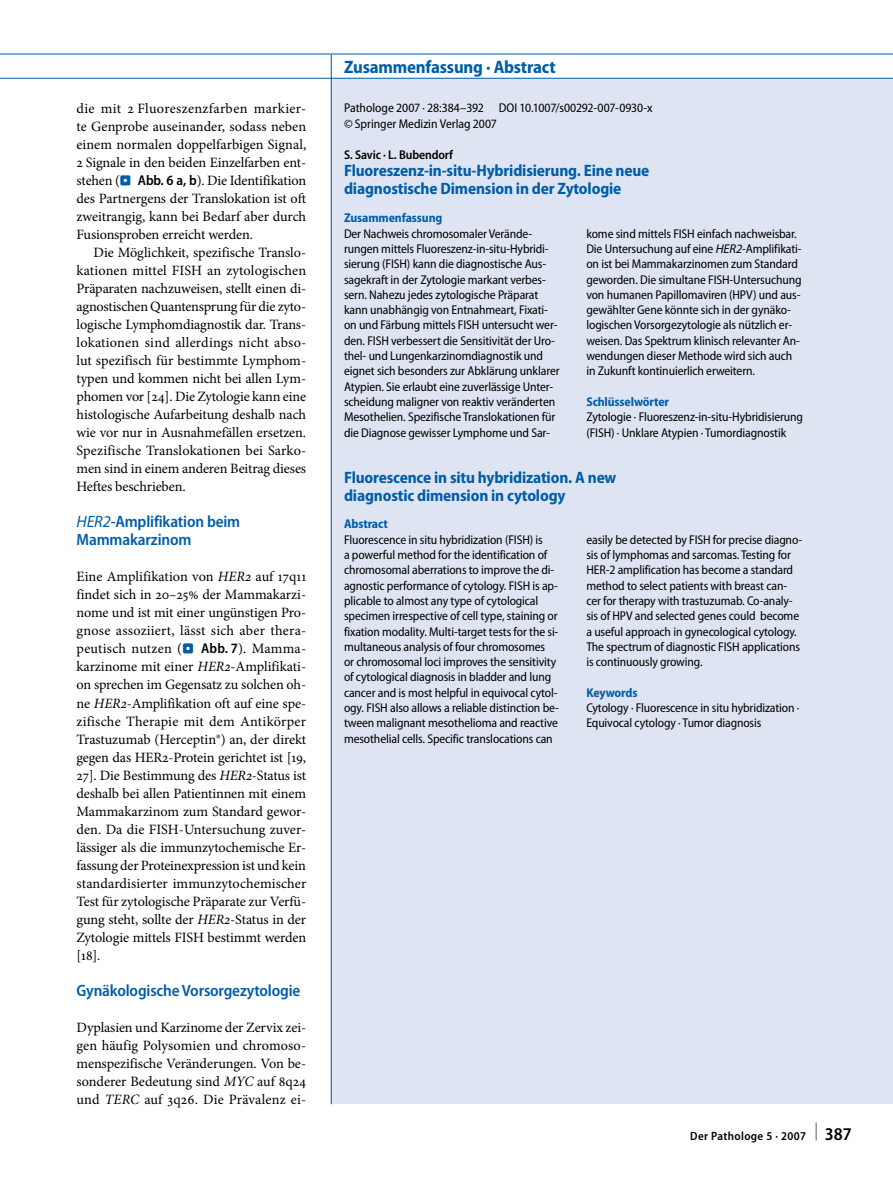
<style>
.page{position:relative;width:893px;height:1178px;background:#fff}
.page>*{position:absolute;margin:0;border:0;box-sizing:border-box;transform-origin:0 0}
._001_rubrik{font:700 semi-condensed 18px "Myriad Pro";letter-spacing:-.01em;color:#005da8}
._103_abstract_u1{font:700 semi-condensed 16.5px/18px "Myriad Pro";letter-spacing:-.01em;color:#005da8}
._013_u2{font:600 semi-condensed 16.5px/18px "Myriad Pro";letter-spacing:-.01em;color:#005da8}
._103_abstract_u1_eng{font:700 semi-condensed 16.5px/18px "Myriad Pro";letter-spacing:-.01em;color:#005da8}
._010_fliesstext_ohne{font:14.25px/18px "Minion Pro";letter-spacing:-.005em;color:#000;text-align:justify}
._010_fliesstext_mit{font:14.25px/18px "Minion Pro";letter-spacing:-.01em;color:#000;text-align:justify}
._104_abstract_text_o{font:semi-condensed 12.75px/15.3px "Myriad Pro";letter-spacing:-.01em;color:#000}
._002_quelle_doi{font:semi-condensed 12.75px "Myriad Pro";letter-spacing:-.005em;color:#000}
._105_abstract_u2{font:700 semi-condensed 12.75px "Myriad Pro";letter-spacing:-.01em;color:#005da8}
._102_abstract_autore{font:600 semi-condensed 12.75px "Myriad Pro";letter-spacing:-.01em;color:#000}
._105_abstract_u2_eng{font:700 semi-condensed 12.75px "Myriad Pro";letter-spacing:-.015em;color:#005da8}
.t1{font:600 semi-condensed 12px "Myriad Pro";letter-spacing:.03em;color:#000}
.s1{font-family:"S Buttons";font-size:13.5px;color:#005da8}
.s2{font-family:"Myriad Pro";font-weight:600;font-stretch:semi-condensed}
.s3{font-weight:400;font-style:italic;font-stretch:normal}
.s4{font-style:italic}
.s5{font-style:italic;font-stretch:normal}
.s6{font-size:18px}
</style>
<div class="page">
<div style="left:331px;top:78px;width:562px;height:1026px;background:#dfe4f2"></div>
<hr style="left:331px;top:55px;width:1px;height:1049px;background:#005da8">
<hr style="left:0;top:54px;width:893px;height:1px;background:#005da8">
<hr style="left:0;top:78px;width:893px;height:1px;background:#005da8">
<p class="_010_fliesstext_mit" style="left:77px;top:100px;width:231px">die mit 2 Fluoreszenzfarben markier&shy;te Genprobe auseinander, sodass neben einem normalen doppelfarbigen Signal, 2 Signale in den beiden Einzelfarben ent&shy;stehen (<span class="s1">.</span> <span class="s2">Abb. 6 a, b</span>). Die Identifikation des Partnergens der Translokation ist oft zweitrangig, kann bei Bedarf aber durch Fusionsproben erreicht werden.</p>
<p class="_010_fliesstext_mit" style="left:77px;top:244px;width:231px;text-indent:17px">Die Möglichkeit, spezifische Translo&shy;kationen mittel FISH an zytologischen Präparaten nachzuweisen, stellt einen di&shy;agnostischen Quantensprung für die zyto&shy;logische Lymphomdiagnostik dar. Trans&shy;lokationen sind allerdings nicht abso&shy;lut spezifisch für bestimmte Lymphom&shy;typen und kommen nicht bei allen Lym&shy;phomen vor [24]. Die Zytologie kann eine histologische Aufarbeitung deshalb nach wie vor nur in Ausnahmefällen ersetzen.<br>Spezifische Translokationen bei Sarko&shy;men sind in einem anderen Beitrag dieses Heftes beschrieben.</p>
<p class="_013_u2" style="left:77px;top:513px;width:165px"><span class="s3">HER2</span>-Amplifikation beim<br>Mammakarzinom</p>
<p class="_010_fliesstext_ohne" style="left:77px;top:568px;width:231px">Eine Amplifikation von <span class="s4">HER2</span> auf 17q11 findet sich in 20–25% der Mammakarzi&shy;nome und ist mit einer ungünstigen Pro&shy;gnose assoziiert, lässt sich aber thera&shy;peutisch nutzen (<span class="s1">.</span> <span class="s2">Abb. 7</span>). Mamma&shy;karzinome mit einer <span class="s4">HER2</span>-Amplifikati&shy;on sprechen im Gegensatz zu solchen oh&shy;ne <span class="s4">HER2</span>-Amplifikation oft auf eine spe&shy;zifische Therapie mit dem Antikörper Trastuzumab (Herceptin®) an, der direkt gegen das HER2-Protein gerichtet ist [19, 27]. Die Bestimmung des <span class="s4">HER2</span>-Status ist deshalb bei allen Patientinnen mit einem Mammakarzinom zum Standard gewor&shy;den. Da die FISH-Untersuchung zuver&shy;lässiger als die immunzytochemische Er&shy;fassung der Proteinexpression ist und kein standardisierter immunzytochemischer Test für zytologische Präparate zur Verfü&shy;gung steht, sollte der <span class="s4">HER2</span>-Status in der Zytologie mittels FISH bestimmt werden [18].</p>
<p class="_013_u2" style="left:77px;top:981px;width:225px">Gynäkologische Vorsorgezytologie</p>
<p class="_010_fliesstext_ohne" style="left:77px;top:1018px;width:231px">Dyplasien und Karzinome der Zervix zei&shy;gen häufig Polysomien und chromoso&shy;menspezifische Veränderungen. Von be&shy;sonderer Bedeutung sind <span class="s4">MYC</span> auf 8q24 und <span class="s4">TERC</span> auf 3q26. Die Prävalenz ei-</p>
<p class="_001_rubrik" style="left:344px;top:57px;width:213px">Zusammenfassung · Abstract</p>
<p class="_002_quelle_doi" style="left:344px;top:101px;width:310px">Pathologe 2007 · 28:384–392 DOI 10.1007/s00292-007-0930-x</p>
<p class="_002_quelle_doi" style="left:344px;top:117px;width:154px">© Springer Medizin Verlag 2007</p>
<p class="_102_abstract_autore" style="left:344px;top:147px;width:111px">S. Savic · L. Bubendorf</p>
<p class="_103_abstract_u1" style="left:344px;top:162px;width:307px">Fluoreszenz-in-situ-Hybridisierung. Eine neue diagnostische Dimension in der Zytologie</p>
<p class="_105_abstract_u2" style="left:344px;top:211px;width:100px">Zusammenfassung</p>
<p class="_104_abstract_text_o" style="left:344px;top:226px;width:217px">Der Nachweis chromosomaler Verände&shy;rungen mittels Fluoreszenz-in-situ-Hybridi&shy;sierung (FISH) kann die diagnostische Aus&shy;sagekraft in der Zytologie markant verbes&shy;sern. Nahezu jedes zytologische Präparat kann unabhängig von Entnahmeart, Fixati&shy;on und Färbung mittels FISH untersucht wer&shy;den. FISH verbessert die Sensitivität der Uro&shy;thel- und Lungenkarzinomdiagnostik und eignet sich besonders zur Abklärung unklarer Atypien. Sie erlaubt eine zuverlässige Unter&shy;scheidung maligner von reaktiv veränderten Mesothelien. Spezifische Translokationen für die Diagnose gewisser Lymphome und Sar-</p>
<p class="_104_abstract_text_o" style="left:586px;top:226px;width:217px">kome sind mittels FISH einfach nachweisbar.<br>Die Untersuchung auf eine <span class="s5">HER2</span>-Amplifikati&shy;on ist bei Mammakarzinomen zum Standard geworden. Die simultane FISH-Untersuchung von humanen Papillomaviren (HPV) und aus&shy;gewählter Gene könnte sich in der gynäko&shy;logischen Vorsorgezytologie als nützlich er&shy;weisen. Das Spektrum klinisch relevanter An&shy;wendungen dieser Methode wird sich auch in Zukunft kontinuierlich erweitern.</p>
<p class="_105_abstract_u2" style="left:586px;top:395px;width:84px">Schlüsselwörter</p>
<p class="_104_abstract_text_o" style="left:586px;top:410px;width:218px">Zytologie · Fluoreszenz-in-situ-Hybridisierung (FISH) · Unklare Atypien · Tumordiagnostik</p>
<p class="_103_abstract_u1_eng" style="left:344px;top:468px;width:274px">Fluorescence in situ hybridization. A new diagnostic dimension in cytology</p>
<p class="_105_abstract_u2" style="left:344px;top:517px;width:45px">Abstract</p>
<p class="_104_abstract_text_o" style="left:344px;top:532px;width:217px">Fluorescence in situ hybridization (FISH) is<br>a powerful method for the identification of chromosomal aberrations to improve the di&shy;agnostic performance of cytology. FISH is ap&shy;plicable to almost any type of cytological specimen irrespective of cell type, staining or fixation modality. Multi-target tests for the si&shy;multaneous analysis of four chromosomes<br>or chromosomal loci improves the sensitivity of cytological diagnosis in bladder and lung cancer and is most helpful in equivocal cytol&shy;ogy. FISH also allows a reliable distinction be&shy;tween malignant mesothelioma and reactive mesothelial cells. Specific translocations can</p>
<p class="_104_abstract_text_o" style="left:586px;top:532px;width:217px">easily be detected by FISH for precise diagno&shy;sis of lymphomas and sarcomas. Testing for HER-2 amplification has become a standard method to select patients with breast can&shy;cer for therapy with trastuzumab. Co-analy&shy;sis of HPV and selected genes could become a useful approach in gynecological cytology.<br>The spectrum of diagnostic FISH applications is continuously growing.</p>
<p class="_105_abstract_u2_eng" style="left:586px;top:685px;width:53px">Keywords</p>
<p class="_104_abstract_text_o" style="left:586px;top:700px;width:215px">Cytology · Fluorescence in situ hybridization ·<br>Equivocal cytology · Tumor diagnosis</p>
<p class="t1" style="left:690px;top:1129px;width:163px">Der Pathologe 5 · 2007 <sup>|</sup> <span class="s6">387</span></p>
</div>
